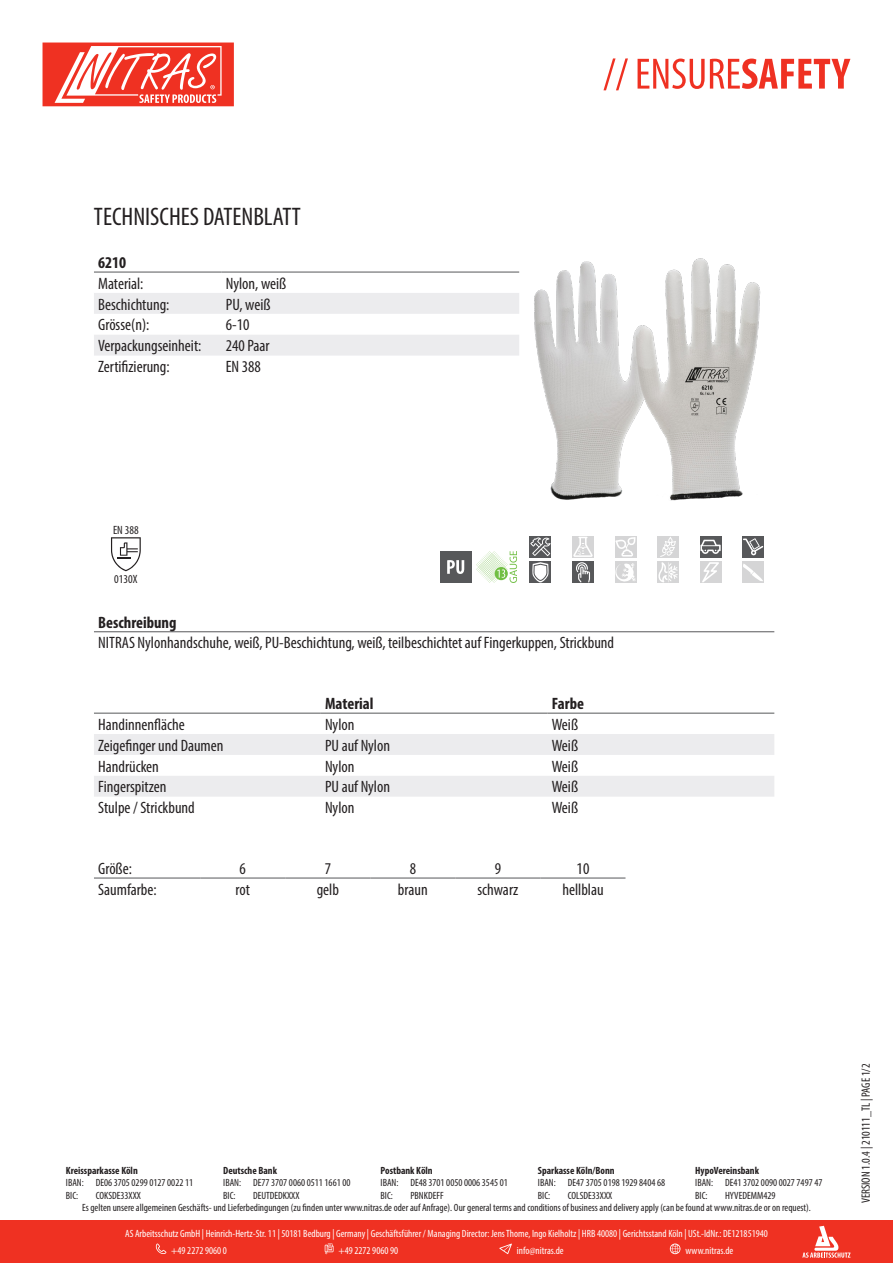
<style>
.page{position:relative;width:893px;height:1263px;background:#fff}
.page>*{position:absolute;margin:0;border:0;box-sizing:border-box;transform-origin:0 0}
.t1{font:condensed 25.5px "Myriad Pro";color:#231f20}
.t2{font:condensed 16.5px "Myriad Pro";color:#231f20}
.t3{font:700 condensed 16.5px "Myriad Pro";color:#231f20}
.t4{font:condensed 12px "Myriad Pro";color:#231f20}
.t5{font:condensed 10.5px/12.6px "Myriad Pro";color:#231f20}
.t6{font:condensed 10.5px/17px "Myriad Pro";color:#fff}
.t7{font:700 condensed 10.5px "Myriad Pro";color:#231f20}
</style>
<div class="page">
<svg style="left:603px;top:58px;width:247px;height:32px"></svg>
<svg style="left:43px;top:43px;width:191px;height:63px"></svg>
<div style="left:0;top:1220px;width:893px;height:43px;background:#ef3122"></div>
<svg style="left:802px;top:1226px;width:48px;height:32px"></svg>
<svg style="left:156px;top:1243px;width:10px;height:11px"></svg>
<svg style="left:325px;top:1243px;width:9px;height:11px"></svg>
<svg style="left:499px;top:1243px;width:13px;height:11px"></svg>
<svg style="left:670px;top:1243px;width:10px;height:11px"></svg>
<svg style="left:94px;top:293px;width:425px;height:63px"></svg>
<hr style="left:94px;top:272px;width:128px;height:1px;background:#57585a">
<hr style="left:222px;top:272px;width:297px;height:1px;background:#57585a">
<img style="left:519px;top:258px;width:242px;height:243px">
<svg style="left:111px;top:537px;width:30px;height:34px"></svg>
<div style="left:440px;top:551px;width:32px;height:32px;background:#57585a"></div>
<svg style="left:447px;top:560px;width:17px;height:14px"></svg>
<svg style="left:476px;top:551px;width:41px;height:32px"></svg>
<div style="left:530px;top:536px;width:21px;height:21px;background:#57585a"></div>
<svg style="left:530px;top:537px;width:21px;height:19px"></svg>
<div style="left:572px;top:536px;width:22px;height:21px;background:#d5d5d6"></div>
<svg style="left:615px;top:536px;width:21px;height:21px"></svg>
<svg style="left:615px;top:537px;width:21px;height:19px"></svg>
<div style="left:657px;top:536px;width:22px;height:21px;background:#d5d5d6"></div>
<div style="left:700px;top:536px;width:21px;height:21px;background:#57585a"></div>
<svg style="left:700px;top:540px;width:21px;height:14px"></svg>
<div style="left:742px;top:536px;width:22px;height:21px;background:#57585a"></div>
<svg style="left:743px;top:538px;width:20px;height:17px"></svg>
<div style="left:530px;top:562px;width:21px;height:21px;background:#57585a"></div>
<svg style="left:532px;top:562px;width:17px;height:20px"></svg>
<div style="left:572px;top:562px;width:22px;height:21px;background:#57585a"></div>
<svg style="left:573px;top:537px;width:20px;height:45px"></svg>
<div style="left:615px;top:562px;width:21px;height:21px;background:#d5d5d6"></div>
<svg style="left:615px;top:563px;width:21px;height:19px"></svg>
<div style="left:657px;top:562px;width:22px;height:21px;background:#d5d5d6"></div>
<svg style="left:658px;top:537px;width:20px;height:45px"></svg>
<div style="left:700px;top:562px;width:21px;height:21px;background:#d5d5d6"></div>
<svg style="left:702px;top:562px;width:17px;height:20px"></svg>
<div style="left:742px;top:562px;width:22px;height:21px;background:#d5d5d6"></div>
<svg style="left:743px;top:564px;width:20px;height:17px"></svg>
<hr style="left:94px;top:631px;width:680px;height:1px;background:#57585a">
<svg style="left:94px;top:734px;width:680px;height:63px"></svg>
<hr style="left:94px;top:713px;width:227px;height:1px;background:#57585a">
<hr style="left:321px;top:713px;width:227px;height:1px;background:#57585a">
<hr style="left:548px;top:713px;width:226px;height:1px;background:#57585a">
<hr style="left:94px;top:878px;width:106px;height:1px;background:#57585a">
<hr style="left:200px;top:878px;width:85px;height:1px;background:#57585a">
<hr style="left:285px;top:878px;width:85px;height:1px;background:#57585a">
<hr style="left:370px;top:878px;width:85px;height:1px;background:#57585a">
<hr style="left:455px;top:878px;width:85px;height:1px;background:#57585a">
<hr style="left:540px;top:878px;width:85px;height:1px;background:#57585a">
<p class="t1" style="left:94px;top:202px;width:208px">TECHNISCHES DATENBLATT</p>
<p class="t3" style="left:98px;top:252px;width:30px">6210</p>
<p class="t2" style="left:98px;top:273px;width:47px">Material:</p>
<p class="t2" style="left:226px;top:273px;width:62px">Nylon, weiß</p>
<p class="t2" style="left:98px;top:294px;width:73px">Beschichtung:</p>
<p class="t2" style="left:226px;top:294px;width:46px">PU, weiß</p>
<p class="t2" style="left:98px;top:315px;width:53px">Grösse(n):</p>
<p class="t2" style="left:226px;top:315px;width:25px">6-10</p>
<p class="t2" style="left:98px;top:336px;width:105px">Verpackungseinheit:</p>
<p class="t2" style="left:226px;top:336px;width:45px">240 Paar</p>
<p class="t2" style="left:98px;top:357px;width:73px">Zertifizierung:</p>
<p class="t2" style="left:226px;top:357px;width:37px">EN 388</p>
<p class="t4" style="left:113px;top:523px;width:27px">EN 388</p>
<p class="t4" style="left:114px;top:572px;width:25px">0130X</p>
<p class="t3" style="left:98px;top:612px;width:80px">Beschreibung</p>
<p class="t2" style="left:98px;top:633px;width:517px">NITRAS Nylonhandschuhe, weiß, PU-Beschichtung, weiß, teilbeschichtet auf Fingerkuppen, Strickbund</p>
<p class="t3" style="left:325px;top:693px;width:50px">Material</p>
<p class="t3" style="left:552px;top:693px;width:34px">Farbe</p>
<p class="t2" style="left:98px;top:714px;width:88px">Handinnenfläche</p>
<p class="t2" style="left:325px;top:714px;width:31px">Nylon</p>
<p class="t2" style="left:552px;top:714px;width:28px">Weiß</p>
<p class="t2" style="left:98px;top:735px;width:127px">Zeigefinger und Daumen</p>
<p class="t2" style="left:325px;top:735px;width:67px">PU auf Nylon</p>
<p class="t2" style="left:552px;top:735px;width:28px">Weiß</p>
<p class="t2" style="left:98px;top:756px;width:62px">Handrücken</p>
<p class="t2" style="left:325px;top:756px;width:31px">Nylon</p>
<p class="t2" style="left:552px;top:756px;width:28px">Weiß</p>
<p class="t2" style="left:98px;top:777px;width:70px">Fingerspitzen</p>
<p class="t2" style="left:325px;top:777px;width:67px">PU auf Nylon</p>
<p class="t2" style="left:552px;top:777px;width:28px">Weiß</p>
<p class="t2" style="left:98px;top:798px;width:98px">Stulpe / Strickbund</p>
<p class="t2" style="left:325px;top:798px;width:31px">Nylon</p>
<p class="t2" style="left:552px;top:798px;width:28px">Weiß</p>
<p class="t2" style="left:98px;top:858px;width:35px">Größe:</p>
<p class="t2" style="left:240px;top:858px;width:8px">6</p>
<p class="t2" style="left:325px;top:858px;width:8px">7</p>
<p class="t2" style="left:410px;top:858px;width:8px">8</p>
<p class="t2" style="left:495px;top:858px;width:8px">9</p>
<p class="t2" style="left:577px;top:858px;width:14px">10</p>
<p class="t2" style="left:98px;top:879px;width:60px">Saumfarbe:</p>
<p class="t2" style="left:236px;top:879px;width:16px">rot</p>
<p class="t2" style="left:317px;top:879px;width:24px">gelb</p>
<p class="t2" style="left:398px;top:879px;width:31px">braun</p>
<p class="t2" style="left:477px;top:879px;width:42px">schwarz</p>
<p class="t2" style="left:562px;top:879px;width:43px">hellblau</p>
<p class="t7" style="left:66px;top:1164px;width:73px">Kreissparkasse Köln</p>
<p class="t7" style="left:223px;top:1164px;width:55px">Deutsche Bank</p>
<p class="t7" style="left:381px;top:1164px;width:54px">Postbank Köln</p>
<p class="t7" style="left:538px;top:1164px;width:78px">Sparkasse Köln/Bonn</p>
<p class="t7" style="left:695px;top:1164px;width:65px">HypoVereinsbank</p>
<p class="t5" style="left:66px;top:1176px;width:19px">IBAN:<br>BIC:</p>
<p class="t5" style="left:96px;top:1176px;width:99px">DE06 3705 0299 0127 0022 11<br>COKSDE33XXX</p>
<p class="t5" style="left:223px;top:1176px;width:19px">IBAN:<br>BIC:</p>
<p class="t5" style="left:253px;top:1176px;width:99px">DE77 3707 0060 0511 1661 00<br>DEUTDEDKXXX</p>
<p class="t5" style="left:381px;top:1176px;width:19px">IBAN:<br>BIC:</p>
<p class="t5" style="left:410px;top:1176px;width:99px">DE48 3701 0050 0006 3545 01<br>PBNKDEFF</p>
<p class="t5" style="left:538px;top:1176px;width:19px">IBAN:<br>BIC:</p>
<p class="t5" style="left:568px;top:1176px;width:99px">DE47 3705 0198 1929 8404 68<br>COLSDE33XXX</p>
<p class="t5" style="left:695px;top:1176px;width:19px">IBAN:<br>BIC:</p>
<p class="t5" style="left:725px;top:1176px;width:99px">DE41 3702 0090 0027 7497 47</p>
<p class="t5" style="left:725px;top:1189px;width:52px">HYVEDEMM429</p>
<p class="t5" style="left:82px;top:1201px;width:730px">Es gelten unsere allgemeinen Geschäfts- und Lieferbedingungen (zu finden unter www.nitras.de oder auf Anfrage). Our general terms and conditions of business and delivery apply (can be found at www.nitras.de or on request).</p>
<p class="t6" style="left:171px;top:1225px;width:598px;text-indent:-46px">AS Arbeitsschutz GmbH | Heinrich-Hertz-Str. 11 | 50181 Bedburg | Germany | Geschäftsführer / Managing Director: Jens Thome, Ingo Kielholtz | HRB 40080 | Gerichtsstand Köln | USt.-IdNr.: DE121851940 +49 2272 9060 0</p>
<p class="t6" style="left:338px;top:1242px;width:61px">+49 2272 9060 90</p>
<p class="t6" style="left:517px;top:1242px;width:48px">info@nitras.de</p>
<p class="t6" style="left:685px;top:1242px;width:49px">www.nitras.de</p>
<p class="t4" style="left:859px;top:1203px;width:141px;rotate:-90deg">VERSION 1.0.4 | 210111_TL | PAGE 1/2</p>
</div>
